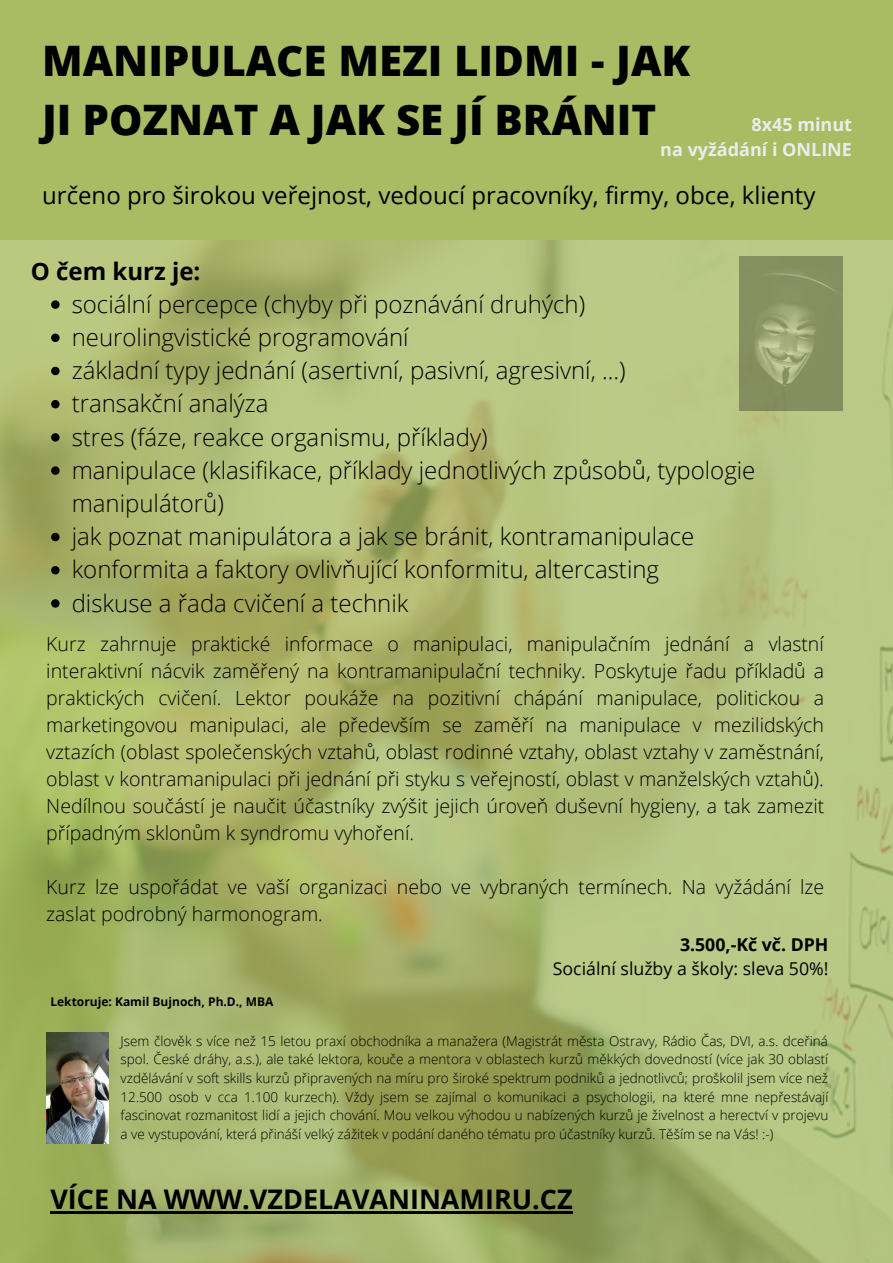
<style>
.page{position:relative;width:893px;height:1263px;background:#a9bc64}
.page>*{position:absolute;margin:0;border:0;box-sizing:border-box;transform-origin:0 0}
.t1{font:800 42px/58.5px "Open Sans";color:#000}
.t2{font:700 27px "Open Sans";color:#000}
.t3{font:300 24px/33.2px "Open Sans";color:#000}
.t4{font:24px "Open Sans";color:#000}
.t5{font:700 24px "Open Sans";color:#000}
.t6{font:300 19.5px/27px "Open Sans";color:#000;text-align:justify}
.t7{font:700 18px/24.8px "Open Sans";color:#ececeb;text-align:right}
.t8{font:17.7px "Open Sans";color:#000}
.t9{font:700 17.7px "Open Sans";color:#000}
.t10{font:300 13.5px/18.6px "Open Sans";color:#000;text-align:justify}
.t11{font:700 12px "Open Sans";color:#000}
</style>
<div class="page">
<img style="left:0;top:241px;width:893px;height:1022px">
<svg style="left:51px;top:300px;width:9px;height:9px"></svg>
<svg style="left:51px;top:334px;width:9px;height:8px"></svg>
<svg style="left:51px;top:367px;width:9px;height:8px"></svg>
<svg style="left:51px;top:400px;width:9px;height:8px"></svg>
<svg style="left:51px;top:433px;width:9px;height:9px"></svg>
<svg style="left:51px;top:466px;width:9px;height:9px"></svg>
<svg style="left:51px;top:533px;width:9px;height:8px"></svg>
<svg style="left:51px;top:566px;width:9px;height:8px"></svg>
<svg style="left:51px;top:599px;width:9px;height:9px"></svg>
<img style="left:46px;top:1032px;width:62px;height:111px">
<hr style="left:50px;top:1211px;width:523px;height:2px;background:#000">
<img style="left:739px;top:256px;width:103px;height:155px">
<h1 class="t1" style="left:42px;top:31px;width:650px">MANIPULACE MEZI LIDMI - JAK<br>JI POZNAT A JAK SE JÍ BRÁNIT</h1>
<p class="t7" style="left:660px;top:111px;width:193px">8x45 minut<br>na vyžádání i ONLINE</p>
<p class="t4" style="left:42px;top:178px;width:774px">určeno pro širokou veřejnost, vedoucí pracovníky, firmy, obce, klienty</p>
<p class="t5" style="left:31px;top:254px;width:171px">O čem kurz je:</p>
<p class="t3" style="left:72px;top:287px;width:685px">sociální percepce (chyby při poznávání druhých) neurolingvistické programování<br>základní typy jednání (asertivní, pasivní, agresivní, ...)<br>transakční analýza<br>stres (fáze, reakce organismu, příklady)<br>manipulace (klasifikace, příklady jednotlivých způsobů, typologie manipulátorů)<br>jak poznat manipulátora a jak se bránit, kontramanipulace konformita a faktory ovlivňující konformitu, altercasting<br>diskuse a řada cvičení a technik</p>
<p class="t6" style="left:46px;top:629px;width:779px">Kurz zahrnuje praktické informace o manipulaci, manipulačním jednání a vlastní interaktivní nácvik zaměřený na kontramanipulační techniky. Poskytuje řadu příkladů a praktických cvičení. Lektor poukáže na pozitivní chápání manipulace, politickou a marketingovou manipulaci, ale především se zaměří na manipulace v mezilidských vztazích (oblast společenských vztahů, oblast rodinné vztahy, oblast vztahy v zaměstnání, oblast v kontramanipulaci při jednání při styku s veřejností, oblast v manželských vztahů).<br>Nedílnou součástí je naučit účastníky zvýšit jejich úroveň duševní hygieny, a tak zamezit případným sklonům k syndromu vyhoření.</p>
<p class="t6" style="left:46px;top:873px;width:779px">Kurz lze uspořádat ve vaší organizaci nebo ve vybraných termínech. Na vyžádání lze zaslat podrobný harmonogram.</p>
<p class="t9" style="left:680px;top:932px;width:150px">3.500,-Kč vč. DPH</p>
<p class="t8" style="left:553px;top:956px;width:277px">Sociální služby a školy: sleva 50%!</p>
<p class="t11" style="left:50px;top:993px;width:225px">Lektoruje: Kamil Bujnoch, Ph.D., MBA</p>
<p class="t10" style="left:121px;top:1031px;width:709px">Jsem člověk s více než 15 letou praxí obchodníka a manažera (Magistrát města Ostravy, Rádio Čas, DVI, a.s. dceřiná spol. České dráhy, a.s.), ale také lektora, kouče a mentora v oblastech kurzů měkkých dovedností (více jak 30 oblastí vzdělávání v soft skills kurzů připravených na míru pro široké spektrum podniků a jednotlivců; proškolil jsem více než 12.500 osob v cca 1.100 kurzech). Vždy jsem se zajímal o komunikaci a psychologii, na které mne nepřestávají fascinovat rozmanitost lidí a jejich chování. Mou velkou výhodou u nabízených kurzů je živelnost a herectví v projevu a ve vystupování, která přináší velký zážitek v podání daného tématu pro účastníky kurzů. Těším se na Vás! :-)</p>
<h2 class="t2" style="left:50px;top:1180px;width:524px">VÍCE NA WWW.VZDELAVANINAMIRU.CZ</h2>
</div>
